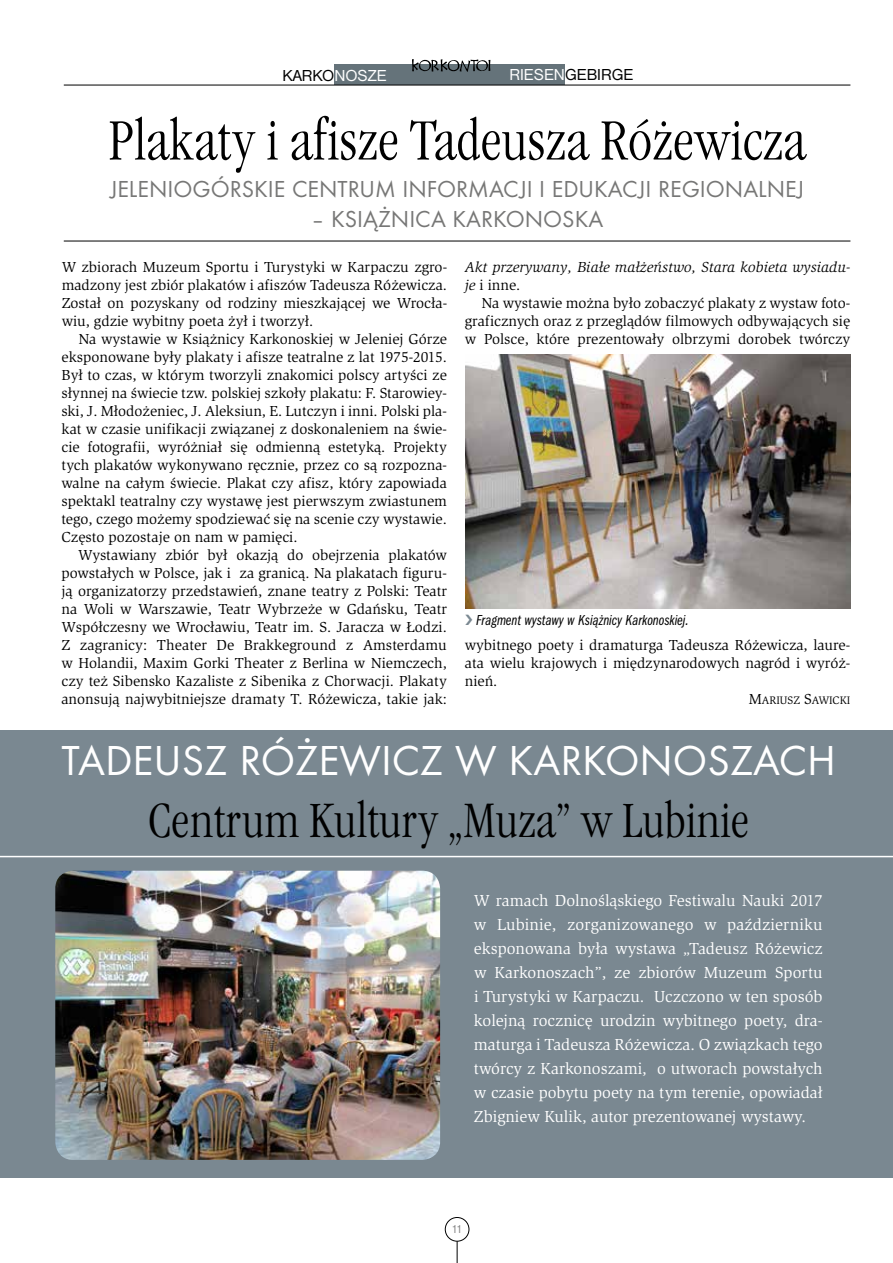
<style>
.page{position:relative;width:893px;height:1263px;background:#fff}
.page>*{position:absolute;margin:0;border:0;box-sizing:border-box;transform-origin:0 0}
.t1{font:57px "Garamond Itc TCE Ligh Cond";letter-spacing:-.01em;color:#000}
.t2{font:49.5px "Garamond Itc TCE Ligh Cond";letter-spacing:-.01em;color:#000}
.t3{font:43.5px "Futura TCE";color:#fff}
.t4{font:24px "Futura TCE";color:#777776}
.t5{font:16.5px/24px "Slimbach Itc TCE";color:#fff;text-align:justify}
.t6{font:16.5px "Nimbus San DCE";color:#000}
.t7{font:15px/18px "Slimbach Itc TCE";color:#000;text-align:justify}
.t8{font:italic 15px/18px "Slimbach Itc TCE";color:#000}
.t9{font:15px "Franklin Got Itc TCE Book Comp Ital";color:#000}
.t10{font:condensed 12px "Nimbus San DCE";color:#878787}
.t11{font:11.25px "Slimbach Itc TCE";color:#000}
.s1{color:#fff}
.s2{font-style:normal}
.s3{font-size:15px}
</style>
<div class="page">
<div style="left:335px;top:64px;width:230px;height:21px;background:#65737a"></div>
<svg style="left:412px;top:59px;width:79px;height:13px"></svg>
<hr style="left:64px;top:85px;width:786px;height:1px;background:#000">
<div style="left:445px;top:1217px;width:24px;height:24px;border:1px solid #000;border-radius:50%"></div>
<svg style="left:457px;top:1241px;width:1px;height:22px"></svg>
<div style="left:0;top:730px;width:893px;height:448px;background:#7a8891"></div>
<hr style="left:64px;top:241px;width:786px;height:1px;background:#000">
<hr style="left:0;top:856px;width:893px;height:1px;background:#fff">
<img style="left:55px;top:871px;width:385px;height:289px">
<img style="left:465px;top:354px;width:385px;height:254px">
<p class="t6" style="left:282px;top:66px;width:106px">KARKO<span class="s1">NOSZE</span></p>
<p class="t6" style="left:509px;top:66px;width:125px"><span class="s1">RIESEN</span>GEBIRGE</p>
<h1 class="t1" style="left:108px;top:108px;width:700px">Plakaty i afisze Tadeusza Różewicza</h1>
<h3 class="t4" style="left:110px;top:175px;width:696px">JELENIOGÓRSKIE CENTRUM INFORMACJI I EDUKACJI REGIONALNEJ</h3>
<h3 class="t4" style="left:311px;top:205px;width:294px">– KSIĄŻNICA KARKONOSKA</h3>
<p class="t7" style="left:62px;top:258px;width:387px">W zbiorach Muzeum Sportu i Turystyki w Karpaczu zgro&shy;madzony jest zbiór plakatów i afiszów Tadeusza Różewicza.<br>Został on pozyskany od rodziny mieszkającej we Wrocła&shy;wiu, gdzie wybitny poeta żył i tworzył.</p>
<p class="t7" style="left:61px;top:330px;width:387px;text-indent:17px">Na wystawie w Książnicy Karkonoskiej w Jeleniej Górze eksponowane były plakaty i afisze teatralne z lat 1975-2015.<br>Był to czas, w którym tworzyli znakomici polscy artyści ze słynnej na świecie tzw. polskiej szkoły plakatu: F. Starowiey&shy;ski, J. Młodożeniec, J. Aleksiun, E. Lutczyn i inni. Polski pla&shy;kat w czasie unifikacji związanej z doskonaleniem na świe&shy;cie fotografii, wyróżniał się odmienną estetyką. Projekty tych plakatów wykonywano ręcznie, przez co są rozpozna&shy;walne na całym świecie. Plakat czy afisz, który zapowiada spektakl teatralny czy wystawę jest pierwszym zwiastunem tego, czego możemy spodziewać się na scenie czy wystawie.<br>Często pozostaje on nam w pamięci.</p>
<p class="t7" style="left:61px;top:546px;width:387px;text-indent:17px">Wystawiany zbiór był okazją do obejrzenia plakatów powstałych w Polsce, jak i za granicą. Na plakatach figuru&shy;ją organizatorzy przedstawień, znane teatry z Polski: Teatr na Woli w Warszawie, Teatr Wybrzeże w Gdańsku, Teatr Współczesny we Wrocławiu, Teatr im. S. Jaracza w Łodzi.<br>Z zagranicy: Theater De Brakkeground z Amsterdamu w Holandii, Maxim Gorki Theater z Berlina w Niemczech, czy też Sibensko Kazaliste z Sibenika z Chorwacji. Plakaty anonsują najwybitniejsze dramaty T. Różewicza, takie jak:</p>
<p class="t8" style="left:465px;top:258px;width:387px">Akt przerywany, Białe małżeństwo, Stara kobieta wysiadu&shy;je <span class="s2">i inne.</span></p>
<p class="t7" style="left:465px;top:294px;width:387px;text-indent:17px">Na wystawie można było zobaczyć plakaty z wystaw foto&shy;graficznych oraz z przeglądów filmowych odbywających się w Polsce, które prezentowały olbrzymi dorobek twórczy</p>
<p class="t9" style="left:476px;top:612px;width:214px">Fragment wystawy w Książnicy Karkonoskiej.</p>
<p class="t7" style="left:465px;top:636px;width:387px">wybitnego poety i dramaturga Tadeusza Różewicza, laure&shy;ata wielu krajowych i międzynarodowych nagród i wyróż&shy;nień.</p>
<p class="t11" style="left:749px;top:693px;width:103px"><span class="s3">M</span>ARIUSZ <span class="s3">S</span>AWICKI</p>
<h3 class="t3" style="left:61px;top:735px;width:776px">TADEUSZ RÓŻEWICZ W KARKONOSZACH</h3>
<h2 class="t2" style="left:148px;top:792px;width:603px">Centrum Kultury „Muza” w Lubinie</h2>
<p class="t5" style="left:474px;top:889px;width:350px">W ramach Dolnośląskiego Festiwalu Nauki 2017 w Lubinie, zorganizowanego w październiku eksponowana była wystawa „Tadeusz Różewicz w Karkonoszach”, ze zbiorów Muzeum Sportu i Turystyki w Karpaczu. Uczczono w ten sposób kolejną rocznicę urodzin wybitnego poety, dra&shy;maturga i Tadeusza Różewicza. O związkach tego twórcy z Karkonoszami, o utworach powstałych w czasie pobytu poety na tym terenie, opowiadał Zbigniew Kulik, autor prezentowanej wystawy.</p>
<p class="t10" style="left:452px;top:1223px;width:12px">11</p>
</div>
